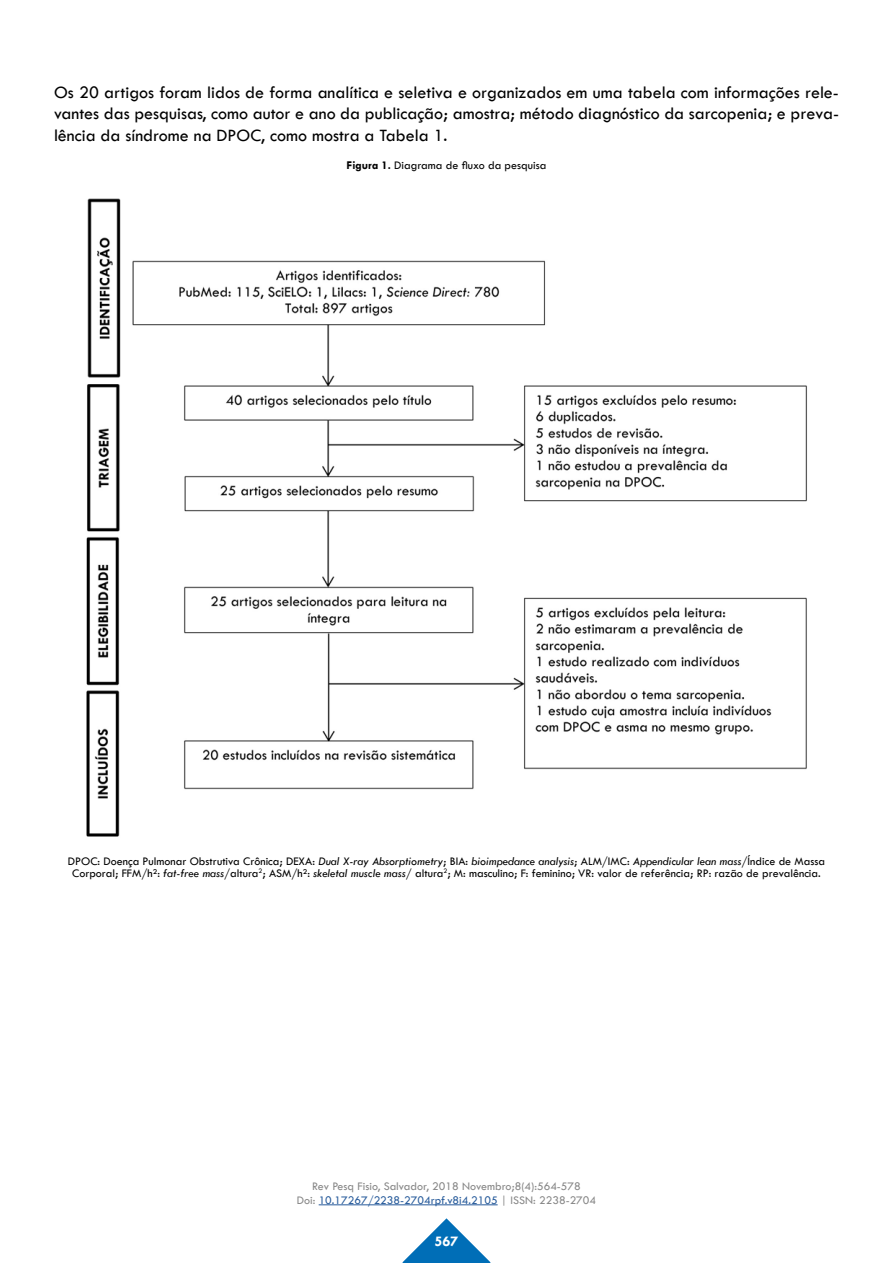
<style>
.page{position:relative;width:893px;height:1263px;background:#fff}
.page>*{position:absolute;margin:0;border:0;box-sizing:border-box;transform-origin:0 0}
.t1{font:18px/21.6px "Tw Cen";color:#000;text-align:justify}
.t2{font:700 15px "Tw Cen";color:#fff}
.t3{font:12px/12px "Tw Cen";color:#000;text-align:center}
.t4{font:12px/14.4px "Tw Cen";color:#878787;text-align:center}
.s1{font-weight:700}
.s2{font-style:italic}
.s3{color:#275b9b}
</style>
<div class="page">
<svg style="left:402px;top:1218px;width:89px;height:45px"></svg>
<hr style="left:319px;top:1204px;width:179px;height:1px;background:#275b9b">
<img style="left:86px;top:198px;width:721px;height:639px">
<p class="t1" style="left:54px;top:81px;width:786px">Os 20 artigos foram lidos de forma analítica e seletiva e organizados em uma tabela com informações rele&shy;vantes das pesquisas, como autor e ano da publicação; amostra; método diagnóstico da sarcopenia; e preva&shy;lência da síndrome na DPOC, como mostra a Tabela 1.</p>
<p class="t3" style="left:347px;top:159px;width:201px"><span class="s1">Figura 1.</span> Diagrama de fluxo da pesquisa</p>
<p class="t3" style="left:68px;top:855px;width:759px">DPOC: Doença Pulmonar Obstrutiva Crônica; DEXA: <span class="s2">Dual X-ray Absorptiometry</span>; BIA: <span class="s2">bioimpedance analysis</span>; ALM/IMC: <span class="s2">Appendicular lean mass</span>/Índice de Massa<br>Corporal; FFM/h²: <span class="s2">fat-free mass</span>/altura<sup>2</sup>; ASM/h²: <span class="s2">skeletal muscle mass</span>/ altura<sup>2</sup>; M: masculino; F: feminino; VR: valor de referência; RP: razão de prevalência.</p>
<p class="t4" style="left:297px;top:1178px;width:301px">Rev Pesq Fisio, Salvador, 2018 Novembro;8(4):564-578<br>Doi: <span class="s3">10.17267/2238-2704rpf.v8i4.2105</span> | ISSN: 2238-2704</p>
<p class="t2" style="left:435px;top:1232px;width:25px">567</p>
</div>
